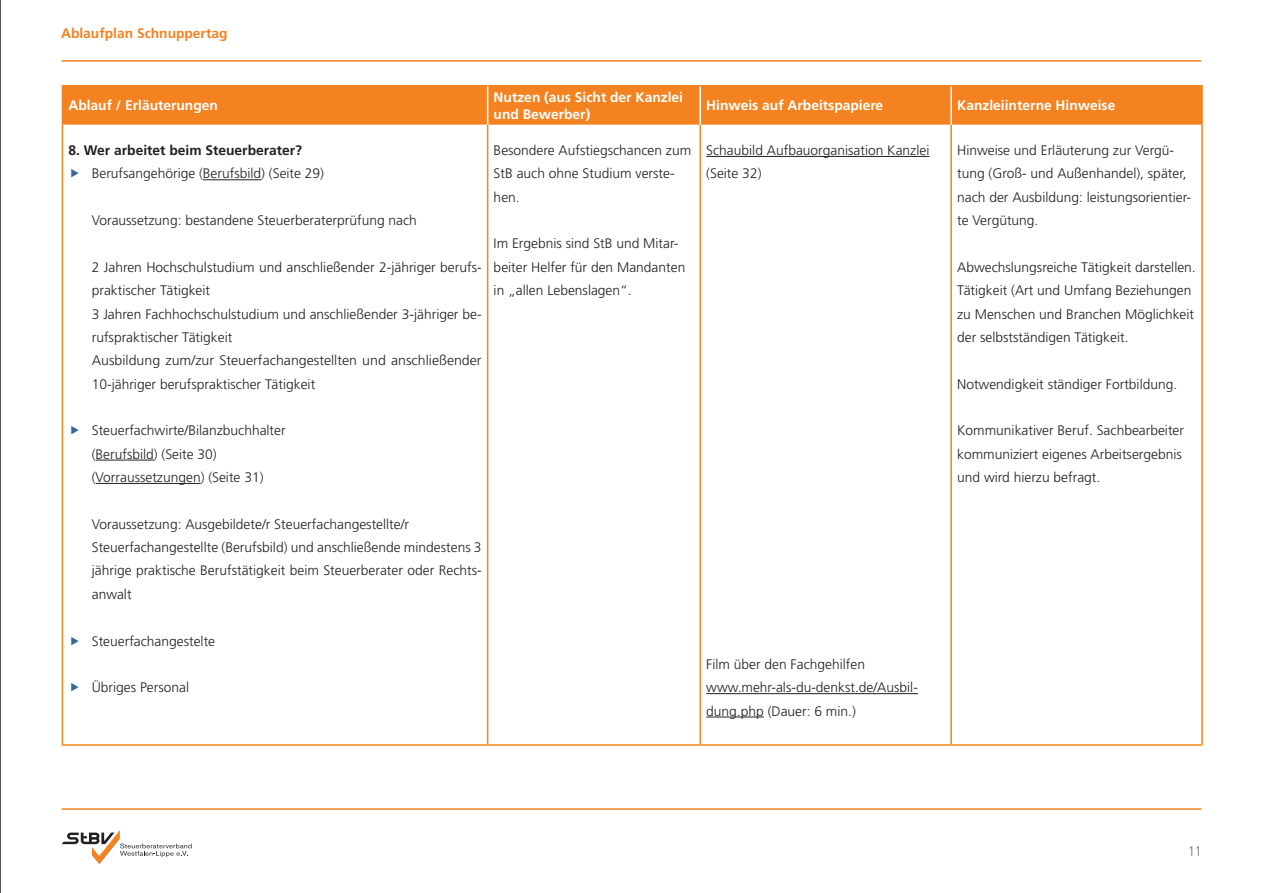
<style>
.page{position:relative;width:1263px;height:893px;background:#fff}
.page>*{position:absolute;margin:0;border:0;box-sizing:border-box;transform-origin:0 0}
.t1{font:300 13.8px/23.4px "Frutiger LT Std";color:#231f20}
.t2{font:700 13.8px/16.5px "Frutiger LT Std";color:#fff}
.t3{font:700 13.8px "Frutiger LT Std";color:#231f20}
.t4{font:700 13.8px "Frutiger LT Std";color:#f58220}
.t5{font:300 condensed 13.8px "Frutiger LT Std";color:#6c6d70}
</style>
<div class="page">
<hr style="left:62px;top:808px;width:1139px;height:2px;background:#f58220">
<hr style="left:62px;top:60px;width:1139px;height:2px;background:#f58220">
<hr style="left:0;top:0;width:1px;height:893px;background:#231f20">
<svg style="left:62px;top:830px;width:130px;height:34px"></svg>
<div style="left:63px;top:86px;width:1138px;height:39px;background:#f58220"></div>
<hr style="left:62px;top:85px;width:426px;height:1px;background:#f58220">
<hr style="left:62px;top:86px;width:1px;height:39px;background:#f58220">
<hr style="left:488px;top:85px;width:212px;height:1px;background:#f58220">
<hr style="left:700px;top:85px;width:251px;height:1px;background:#f58220">
<hr style="left:951px;top:85px;width:252px;height:1px;background:#f58220">
<hr style="left:1201px;top:86px;width:2px;height:39px;background:#f58220">
<hr style="left:62px;top:125px;width:1px;height:619px;background:#f58220">
<hr style="left:487px;top:125px;width:1px;height:619px;background:#f58220">
<hr style="left:699px;top:125px;width:2px;height:619px;background:#f58220">
<hr style="left:950px;top:125px;width:2px;height:619px;background:#f58220">
<hr style="left:1201px;top:125px;width:2px;height:619px;background:#f58220">
<hr style="left:62px;top:744px;width:426px;height:2px;background:#f58220">
<hr style="left:488px;top:744px;width:212px;height:2px;background:#f58220">
<hr style="left:700px;top:744px;width:251px;height:2px;background:#f58220">
<hr style="left:951px;top:744px;width:252px;height:2px;background:#f58220">
<hr style="left:487px;top:86px;width:1px;height:39px;background:#fff">
<hr style="left:699px;top:86px;width:2px;height:39px;background:#fff">
<hr style="left:950px;top:86px;width:2px;height:39px;background:#fff">
<hr style="left:203px;top:179px;width:58px;height:1px;background:#231f20">
<hr style="left:96px;top:460px;width:58px;height:1px;background:#231f20">
<hr style="left:96px;top:483px;width:105px;height:1px;background:#231f20">
<hr style="left:706px;top:156px;width:223px;height:1px;background:#231f20">
<hr style="left:706px;top:693px;width:212px;height:1px;background:#231f20">
<hr style="left:706px;top:717px;width:58px;height:1px;background:#231f20">
<p class="t4" style="left:61px;top:25px;width:168px">Ablaufplan Schnuppertag</p>
<p class="t2" style="left:68px;top:97px;width:151px">Ablauf / Erläuterungen</p>
<p class="t2" style="left:494px;top:89px;width:191px">Nutzen (aus Sicht der Kanzlei und Bewerber)</p>
<p class="t2" style="left:706px;top:97px;width:178px">Hinweis auf Arbeitspapiere</p>
<p class="t2" style="left:957px;top:97px;width:160px">Kanzleiinterne Hinweise</p>
<p class="t3" style="left:68px;top:142px;width:235px">8. Wer arbeitet beim Steuerberater?</p>
<p class="t1" style="left:92px;top:162px;width:234px">Berufsangehörige (Berufsbild) (Seite 29)</p>
<p class="t1" style="left:92px;top:209px;width:327px">Voraussetzung: bestandene Steuerberaterprüfung nach</p>
<p class="t1" style="left:92px;top:256px;width:391px">2 Jahren Hochschulstudium und anschließender 2-jähriger berufs&shy;praktischer Tätigkeit<br>3 Jahren Fachhochschulstudium und anschließender 3-jähriger be&shy;rufspraktischer Tätigkeit<br>Ausbildung zum/zur Steuerfachangestellten und anschließender 10-jähriger berufspraktischer Tätigkeit</p>
<p class="t1" style="left:92px;top:419px;width:195px">Steuerfachwirte/Bilanzbuchhalter (Berufsbild) (Seite 30) (Vorraussetzungen) (Seite 31)</p>
<p class="t1" style="left:92px;top:512px;width:391px">Voraussetzung: Ausgebildete/r Steuerfachangestellte/r Steuerfachangestellte (Berufsbild) und anschließende mindestens 3 jährige praktische Berufstätigkeit beim Steuerberater oder Rechts&shy;anwalt</p>
<p class="t1" style="left:92px;top:629px;width:125px">Steuerfachangestelte</p>
<p class="t1" style="left:92px;top:676px;width:99px">Übriges Personal</p>
<p class="t1" style="left:494px;top:139px;width:199px">Besondere Aufstiegschancen zum<br>StB auch ohne Studium verste&shy;hen.</p>
<p class="t1" style="left:494px;top:232px;width:193px">Im Ergebnis sind StB und Mitar&shy;beiter Helfer für den Mandanten in „allen Lebenslagen“.</p>
<p class="t1" style="left:706px;top:139px;width:225px">Schaubild Aufbauorganisation Kanzlei (Seite 32)</p>
<p class="t1" style="left:957px;top:139px;width:235px">Hinweise und Erläuterung zur Vergü&shy;tung (Groß- und Außenhandel), später, nach der Ausbildung: leistungsorientier&shy;te Vergütung.</p>
<p class="t1" style="left:957px;top:256px;width:240px">Abwechslungsreiche Tätigkeit darstellen.<br>Tätigkeit (Art und Umfang Beziehungen zu Menschen und Branchen Möglichkeit der selbstständigen Tätigkeit.</p>
<p class="t1" style="left:957px;top:372px;width:222px">Notwendigkeit ständiger Fortbildung.</p>
<p class="t1" style="left:957px;top:419px;width:228px">Kommunikativer Beruf. Sachbearbeiter kommuniziert eigenes Arbeitsergebnis und wird hierzu befragt.</p>
<p class="t1" style="left:706px;top:653px;width:213px">Film über den Fachgehilfen www.mehr-als-du-denkst.de/Ausbil&shy;dung.php (Dauer: 6 min.)</p>
<p class="t5" style="left:1188px;top:843px;width:15px">11</p>
</div>
